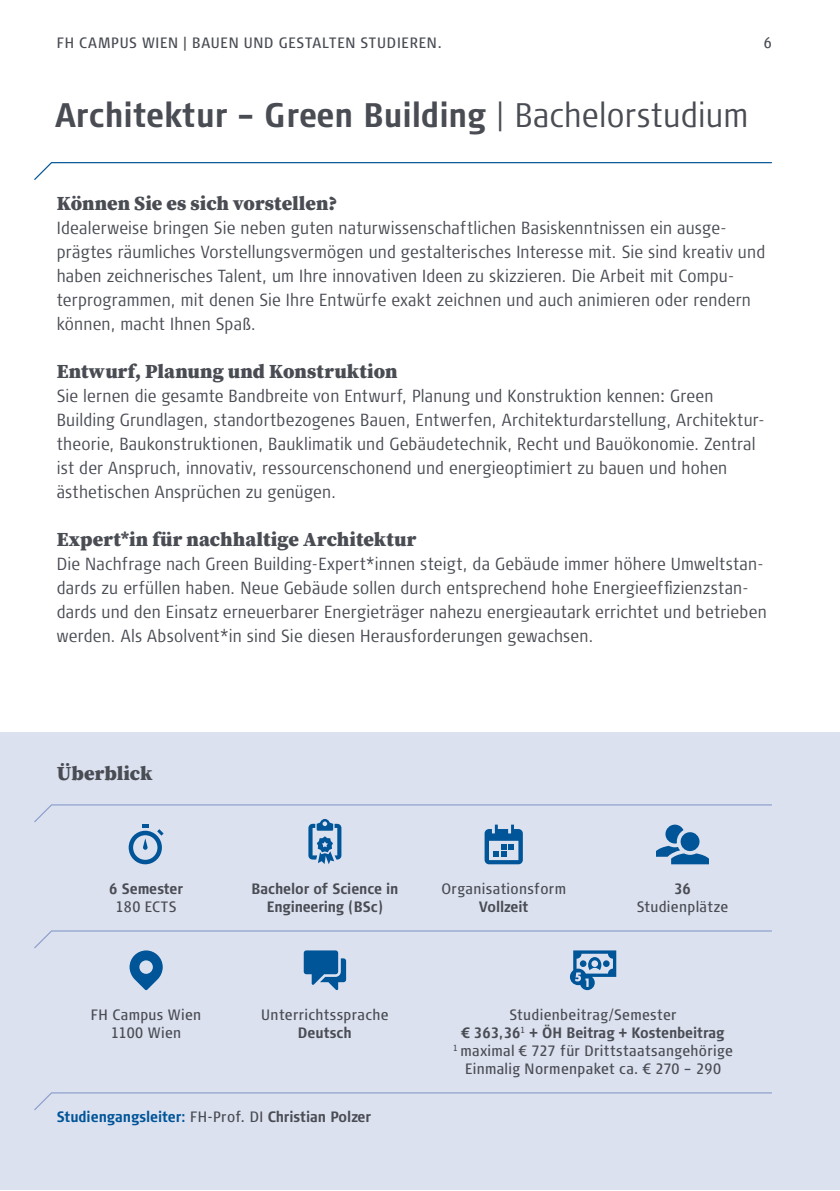
<style>
.page{position:relative;width:840px;height:1191px;background:#fff}
.page>*{position:absolute;margin:0;border:0;box-sizing:border-box;transform-origin:0 0}
.t1{font:700 condensed 34px "Signa OT";color:#494c53}
.t2{font:900 20px "Source Serif Pro";letter-spacing:.005em;color:#494c53}
.t3{font:300 condensed 17.6px/24px "Signa OT";letter-spacing:.01em;color:#494c53}
.t4{font:condensed 15px/18px "Signa OT";letter-spacing:.025em;color:#494c53;text-align:center}
.t5{font:700 condensed 15px/18px "Signa OT";color:#494c53;text-align:center}
.t6{font:700 condensed 15px "Signa OT";letter-spacing:-.005em;color:#005498}
.t7{font:condensed 15px "Signa OT";letter-spacing:.055em;color:#494c53}
.s1{font-weight:300}
.s2{font-weight:400;color:#494c53}
.s3{color:#494c53}
.s4{font-weight:700}
</style>
<div class="page">
<div style="left:0;top:732px;width:839px;height:458px;background:#dce1f0"></div>
<svg style="left:34px;top:162px;width:738px;height:18px"></svg>
<svg style="left:34px;top:1092px;width:738px;height:18px"></svg>
<svg style="left:34px;top:930px;width:738px;height:60px"></svg>
<svg style="left:34px;top:804px;width:738px;height:60px"></svg>
<p class="t7" style="left:57px;top:34px;width:386px">FH CAMPUS WIEN | BAUEN UND GESTALTEN STUDIEREN.</p>
<p class="t4" style="left:763px;top:34px;width:10px">6</p>
<h1 class="t1" style="left:55px;top:95px;width:694px">Architektur – Green Building <span class="s1">| Bachelorstudium</span></h1>
<p class="t2" style="left:57px;top:192px;width:282px">Können Sie es sich vorstellen?</p>
<p class="t3" style="left:57px;top:216px;width:709px">Idealerweise bringen Sie neben guten naturwissenschaftlichen Basiskenntnissen ein ausge&shy;prägtes räumliches Vorstellungsvermögen und gestalterisches Interesse mit. Sie sind kreativ und haben zeichnerisches Talent, um Ihre innovativen Ideen zu skizzieren. Die Arbeit mit Compu&shy;terprogrammen, mit denen Sie Ihre Entwürfe exakt zeichnen und auch animieren oder rendern können, macht Ihnen Spaß.</p>
<p class="t2" style="left:57px;top:360px;width:342px">Entwurf, Planung und Konstruktion</p>
<p class="t3" style="left:57px;top:384px;width:709px">Sie lernen die gesamte Bandbreite von Entwurf, Planung und Konstruktion kennen: Green Building Grundlagen, standortbezogenes Bauen, Entwerfen, Architekturdarstellung, Architektur&shy;theorie, Baukonstruktionen, Bauklimatik und Gebäudetechnik, Recht und Bauökonomie. Zentral ist der Anspruch, innovativ, ressourcenschonend und energieoptimiert zu bauen und hohen ästhetischen Ansprüchen zu genügen.</p>
<p class="t2" style="left:57px;top:528px;width:361px">Expert*in für nachhaltige Architektur</p>
<p class="t3" style="left:57px;top:552px;width:711px">Die Nachfrage nach Green Building-Expert*innen steigt, da Gebäude immer höhere Umweltstan&shy;dards zu erfüllen haben. Neue Gebäude sollen durch entsprechend hohe Energieeffizienzstan&shy;dards und den Einsatz erneuerbarer Energieträger nahezu energieautark errichtet und betrieben werden. Als Absolvent*in sind Sie diesen Herausforderungen gewachsen.</p>
<p class="t2" style="left:57px;top:762px;width:97px">Überblick</p>
<p class="t5" style="left:109px;top:880px;width:75px">6 Semester</p>
<p class="t4" style="left:116px;top:898px;width:62px">180 ECTS</p>
<p class="t5" style="left:251px;top:880px;width:148px">Bachelor of Science in<br>Engineering (BSc)</p>
<p class="t4" style="left:91px;top:1006px;width:112px">FH Campus Wien<br>1100 Wien</p>
<p class="t4" style="left:261px;top:1006px;width:129px">Unterrichtssprache</p>
<p class="t5" style="left:298px;top:1024px;width:55px">Deutsch</p>
<p class="t6" style="left:57px;top:1108px;width:315px">Studiengangsleiter: <span class="s2">FH-Prof. DI</span> <span class="s3">Christian Polzer</span></p>
<p class="t4" style="left:441px;top:880px;width:126px">Organisationsform</p>
<p class="t5" style="left:479px;top:898px;width:51px">Vollzeit</p>
<p class="t5" style="left:673px;top:880px;width:18px">36</p>
<p class="t4" style="left:636px;top:898px;width:93px">Studienplätze</p>
<p class="t4" style="left:453px;top:1006px;width:281px">Studienbeitrag/Semester<br><span class="s4">€ 363,36</span><sup>1</sup> <span class="s4">+ ÖH Beitrag + Kostenbeitrag<br></span><sup>1</sup> maximal € 727 für Drittstaatsangehörige Einmalig Normenpaket ca. € 270 – 290</p>
</div>
